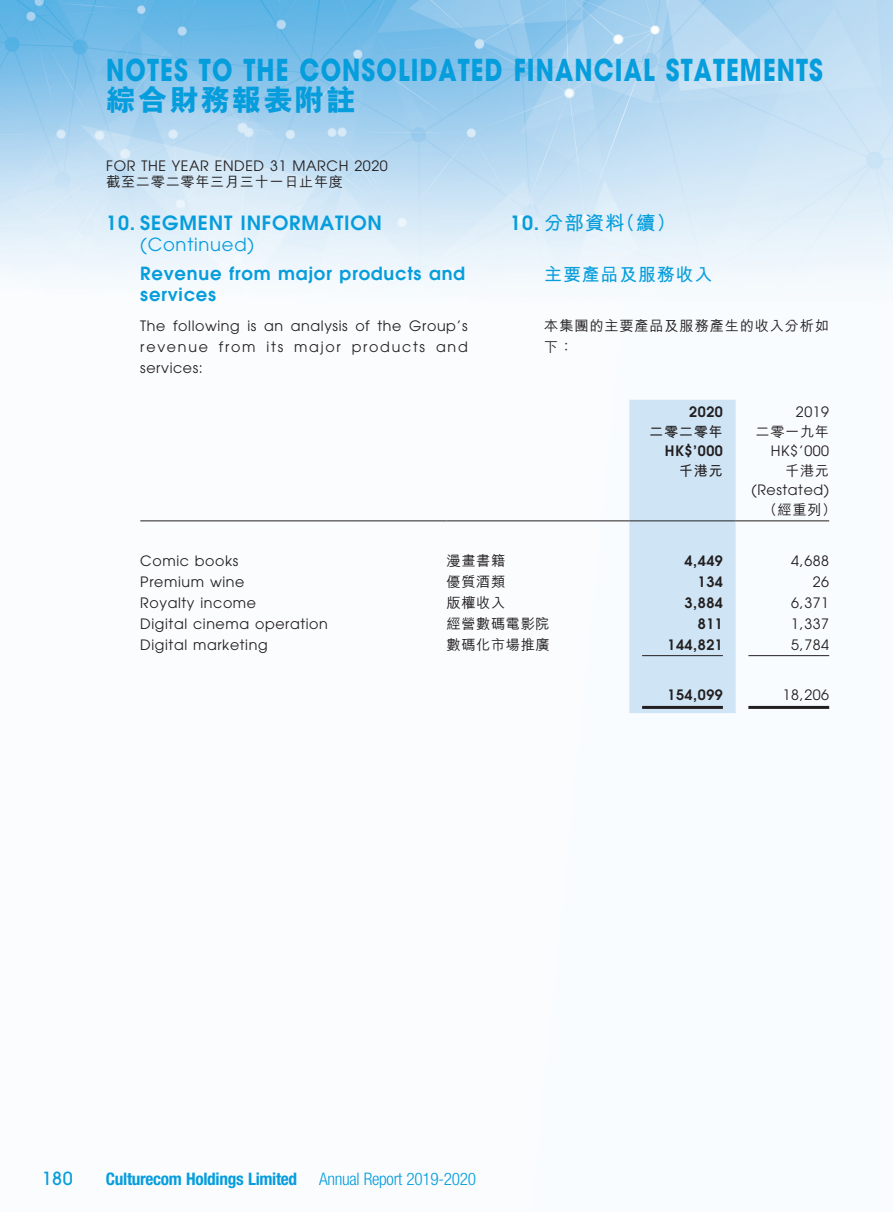
<style>
.page{position:relative;width:893px;height:1212px;background:#fff}
.page>*{position:absolute;margin:0;border:0;box-sizing:border-box;transform-origin:0 0}
.t1{font:700 30px "Avant Garde";letter-spacing:.045em;color:#069ddc;scale:.8 1}
.t2{font:30px "M Hei HK Xbold E Ten B5 H";letter-spacing:.045em;color:#069ddc}
.t3{font:600 19.5px "Avant Garde";letter-spacing:.04em;color:#069ddc}
.t4{font:19.5px "M Hei HK Bold E Ten B5 H";color:#069ddc}
.t5{font:600 18px/21px "Avant Garde";letter-spacing:.04em;color:#069ddc}
.t6{font:18px "Avant Garde";letter-spacing:.04em;color:#069ddc}
.t7{font:18px "M Hei HK Bold E Ten B5 H";letter-spacing:.04em;color:#069ddc}
.t8{font:500 18px "Avant Garde";color:#069ddc}
.t9{font:700 condensed 17.25px "Helvetica Neue";letter-spacing:-.02em;color:#069ddc}
.t10{font:300 condensed 17.25px "Helvetica Neue";letter-spacing:-.02em;color:#069ddc}
.t11{font:14.25px/21px "Avant Garde";letter-spacing:.04em;color:#231f20;text-align:justify}
.t12{font:14.25px/21px "M Hei HK Medium E Ten B5 H";letter-spacing:.04em;color:#231f20}
.t13{font:600 14.25px "Avant Garde";letter-spacing:.04em;color:#231f20}
.t14{font:14.25px "M Hei HK Bold E Ten B5 H";letter-spacing:.04em;color:#231f20}
.s1{font-family:"Avant Garde";font-weight:600}
</style>
<div class="page">
<img style="left:0;top:0;width:893px;height:714px">
<div style="left:629px;top:400px;width:107px;height:313px;background:#cfe5f6"></div>
<hr style="left:140px;top:520px;width:306px;height:1px;background:#231f20">
<hr style="left:446px;top:520px;width:183px;height:1px;background:#231f20">
<hr style="left:629px;top:520px;width:107px;height:1px;background:#231f20">
<hr style="left:736px;top:520px;width:93px;height:1px;background:#231f20">
<hr style="left:642px;top:655px;width:81px;height:1px;background:#231f20">
<hr style="left:748px;top:655px;width:81px;height:1px;background:#231f20">
<hr style="left:642px;top:706px;width:81px;height:3px;background:#231f20">
<hr style="left:748px;top:706px;width:81px;height:3px;background:#231f20">
<h1 class="t1" style="left:106px;top:59px;width:897px">NOTES TO THE CONSOLIDATED FINANCIAL STATEMENTS</h1>
<h1 class="t2" style="left:106px;top:89px;width:251px">綜合財務報表附註</h1>
<p class="t11" style="left:106px;top:156px;width:283px">FOR THE YEAR ENDED 31 MARCH 2020</p>
<p class="t12" style="left:106px;top:173px;width:238px">截至二零二零年三月三十一日止年度</p>
<h2 class="t3" style="left:106px;top:215px;width:277px">10. SEGMENT INFORMATION</h2>
<p class="t6" style="left:140px;top:237px;width:115px">(Continued)</p>
<p class="t5" style="left:140px;top:265px;width:326px">Revenue from major products and services</p>
<p class="t11" style="left:140px;top:316px;width:329px">The following is an analysis of the Group’s revenue from its major products and services:</p>
<h2 class="t4" style="left:510px;top:215px;width:167px"><span class="s1">10.</span> 分部資料（續）</h2>
<p class="t7" style="left:544px;top:267px;width:170px">主要產品及服務收入</p>
<p class="t12" style="left:544px;top:317px;width:286px">本集團的主要產品及服務產生的收入分析如下：</p>
<p class="t13" style="left:689px;top:407px;width:35px">2020</p>
<p class="t11" style="left:796px;top:403px;width:35px">2019</p>
<p class="t14" style="left:649px;top:426px;width:75px">二零二零年</p>
<p class="t12" style="left:756px;top:423px;width:75px">二零一九年</p>
<p class="t13" style="left:665px;top:446px;width:60px">HK$’000</p>
<p class="t11" style="left:771px;top:442px;width:60px">HK$’000</p>
<p class="t14" style="left:679px;top:465px;width:45px">千港元</p>
<p class="t12" style="left:785px;top:462px;width:45px">千港元</p>
<p class="t11" style="left:751px;top:481px;width:79px">(Restated)</p>
<p class="t12" style="left:763px;top:501px;width:75px">（經重列）</p>
<p class="t11" style="left:140px;top:551px;width:100px">Comic books</p>
<p class="t12" style="left:446px;top:552px;width:60px">漫畫書籍</p>
<p class="t13" style="left:685px;top:555px;width:40px">4,449</p>
<p class="t11" style="left:791px;top:551px;width:39px">4,688</p>
<p class="t11" style="left:140px;top:572px;width:106px">Premium wine</p>
<p class="t12" style="left:446px;top:573px;width:60px">優質酒類</p>
<p class="t13" style="left:698px;top:576px;width:27px">134</p>
<p class="t11" style="left:813px;top:572px;width:18px">26</p>
<p class="t11" style="left:140px;top:593px;width:117px">Royalty income</p>
<p class="t12" style="left:446px;top:594px;width:60px">版權收入</p>
<p class="t13" style="left:685px;top:597px;width:40px">3,884</p>
<p class="t11" style="left:791px;top:593px;width:39px">6,371</p>
<p class="t11" style="left:140px;top:614px;width:189px">Digital cinema operation</p>
<p class="t12" style="left:446px;top:615px;width:105px">經營數碼電影院</p>
<p class="t13" style="left:698px;top:618px;width:27px">811</p>
<p class="t11" style="left:791px;top:614px;width:39px">1,337</p>
<p class="t11" style="left:140px;top:635px;width:129px">Digital marketing</p>
<p class="t12" style="left:446px;top:636px;width:105px">數碼化市場推廣</p>
<p class="t13" style="left:667px;top:639px;width:57px">144,821</p>
<p class="t11" style="left:791px;top:635px;width:39px">5,784</p>
<p class="t13" style="left:667px;top:690px;width:57px">154,099</p>
<p class="t11" style="left:783px;top:686px;width:48px">18,206</p>
<p class="t8" style="left:42px;top:1172px;width:33px">180</p>
<p class="t9" style="left:106px;top:1172px;width:193px">Culturecom Holdings Limited</p>
<p class="t10" style="left:319px;top:1172px;width:158px">Annual Report 2019-2020</p>
</div>
